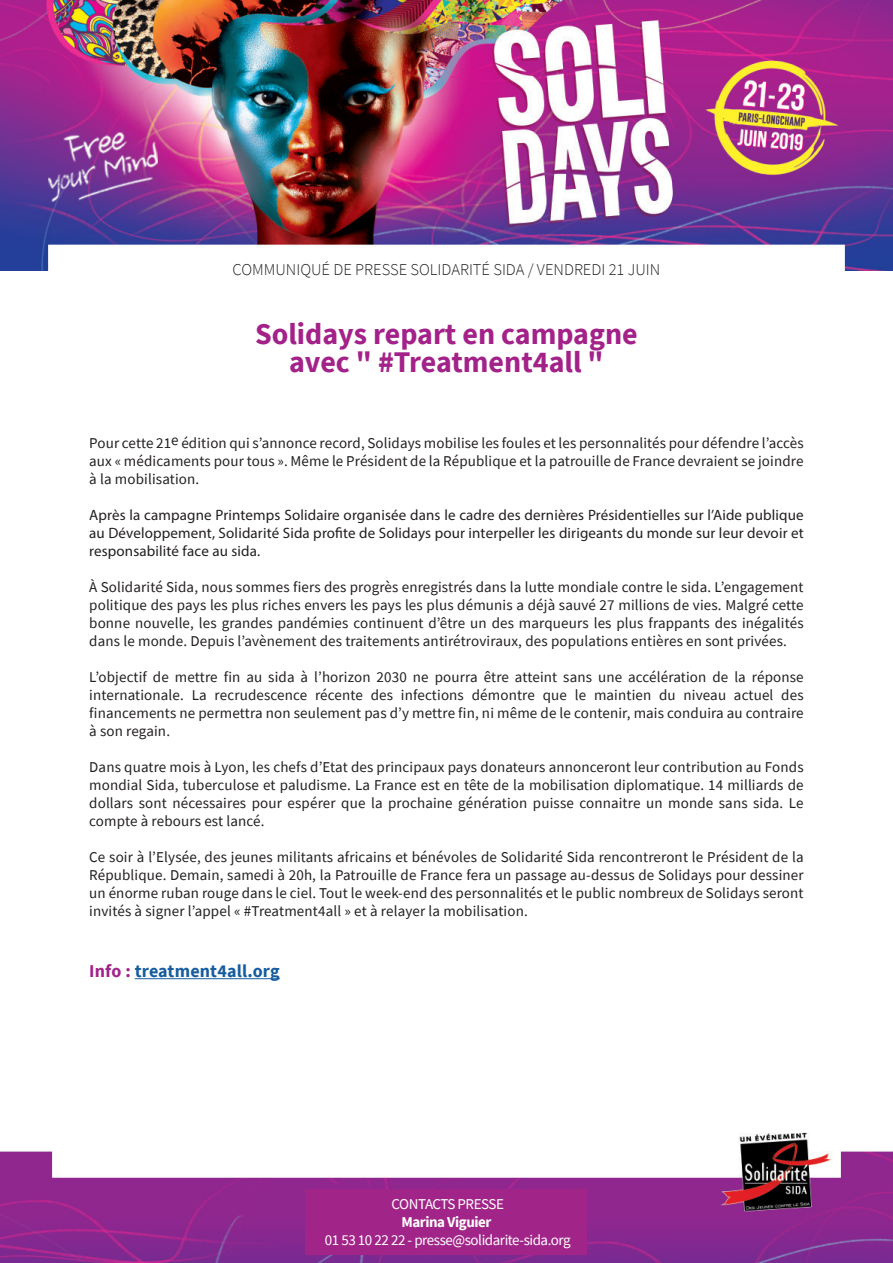
<style>
.page{position:relative;width:893px;height:1263px;background:#fff}
.page>*{position:absolute;margin:0;border:0;box-sizing:border-box;transform-origin:0 0}
.t1{font:700 30px/28.5px "Source Sans Pro";color:#a32289;text-align:center}
.t2{font:700 18px "Source Sans Pro";letter-spacing:.01em;color:#175d9e}
.t3{font:300 16.5px "Source Sans Pro";color:#231f20}
.t4{font:15px/18px "Source Sans Pro";letter-spacing:.01em;color:#231f20;text-align:justify}
.t5{font:15px/18px "Myriad Pro";letter-spacing:.01em;color:#231f20;text-align:justify}
.t6{font:15px "Source Sans Pro";letter-spacing:-.03em;color:#fff}
.t7{font:700 15px "Source Sans Pro";letter-spacing:-.03em;color:#fff}
.s1{color:#a32289}
</style>
<div class="page">
<img style="left:0;top:0;width:893px;height:270px">
<img style="left:0;top:1132px;width:893px;height:131px">
<hr style="left:135px;top:978px;width:145px;height:1px;background:#175d9e">
<div style="left:306px;top:1189px;width:281px;height:65px;background:#a12588"></div>
<p class="t3" style="left:233px;top:259px;width:429px">COMMUNIQUÉ DE PRESSE SOLIDARITÉ SIDA / VENDREDI 21 JUIN</p>
<h1 class="t1" style="left:255px;top:319px;width:384px">Solidays repart en campagne avec " #Treatment4all "</h1>
<p class="t4" style="left:89px;top:434px;width:716px">Pour cette 21e édition qui s’annonce record, Solidays mobilise les foules et les personnalités pour défendre l’accès aux « médicaments pour tous ». Même le Président de la République et la patrouille de France devraient se joindre à la mobilisation.</p>
<p class="t5" style="left:89px;top:506px;width:716px">Après la campagne Printemps Solidaire organisée dans le cadre des dernières Présidentielles sur l’Aide publique au Développement, Solidarité Sida profite de Solidays pour interpeller les dirigeants du monde sur leur devoir et responsabilité face au sida.</p>
<p class="t4" style="left:89px;top:578px;width:716px">À Solidarité Sida, nous sommes fiers des progrès enregistrés dans la lutte mondiale contre le sida. L’engagement politique des pays les plus riches envers les pays les plus démunis a déjà sauvé 27 millions de vies. Malgré cette bonne nouvelle, les grandes pandémies continuent d’être un des marqueurs les plus frappants des inégalités dans le monde. Depuis l’avènement des traitements antirétroviraux, des populations entières en sont privées.</p>
<p class="t4" style="left:89px;top:668px;width:716px">L’objectif de mettre fin au sida à l’horizon 2030 ne pourra être atteint sans une accélération de la réponse internationale. La recrudescence récente des infections démontre que le maintien du niveau actuel des financements ne permettra non seulement pas d’y mettre fin, ni même de le contenir, mais conduira au contraire à son regain.</p>
<p class="t4" style="left:89px;top:758px;width:716px">Dans quatre mois à Lyon, les chefs d’Etat des principaux pays donateurs annonceront leur contribution au Fonds mondial Sida, tuberculose et paludisme. La France est en tête de la mobilisation diplomatique. 14 milliards de dollars sont nécessaires pour espérer que la prochaine génération puisse connaitre un monde sans sida. Le compte à rebours est lancé.</p>
<p class="t4" style="left:89px;top:848px;width:716px">Ce soir à l’Elysée, des jeunes militants africains et bénévoles de Solidarité Sida rencontreront le Président de la République. Demain, samedi à 20h, la Patrouille de France fera un passage au-dessus de Solidays pour dessiner un énorme ruban rouge dans le ciel. Tout le week-end des personnalités et le public nombreux de Solidays seront invités à signer l’appel « #Treatment4all » et à relayer la mobilisation.</p>
<p class="t2" style="left:89px;top:959px;width:192px"><span class="s1">Info :</span> treatment4all.org</p>
<p class="t6" style="left:392px;top:1195px;width:114px">CONTACTS PRESSE</p>
<p class="t7" style="left:401px;top:1212px;width:91px">Marina Viguier</p>
<p class="t6" style="left:325px;top:1230px;width:247px">01 53 10 22 22 - presse@solidarite-sida.org</p>
</div>
